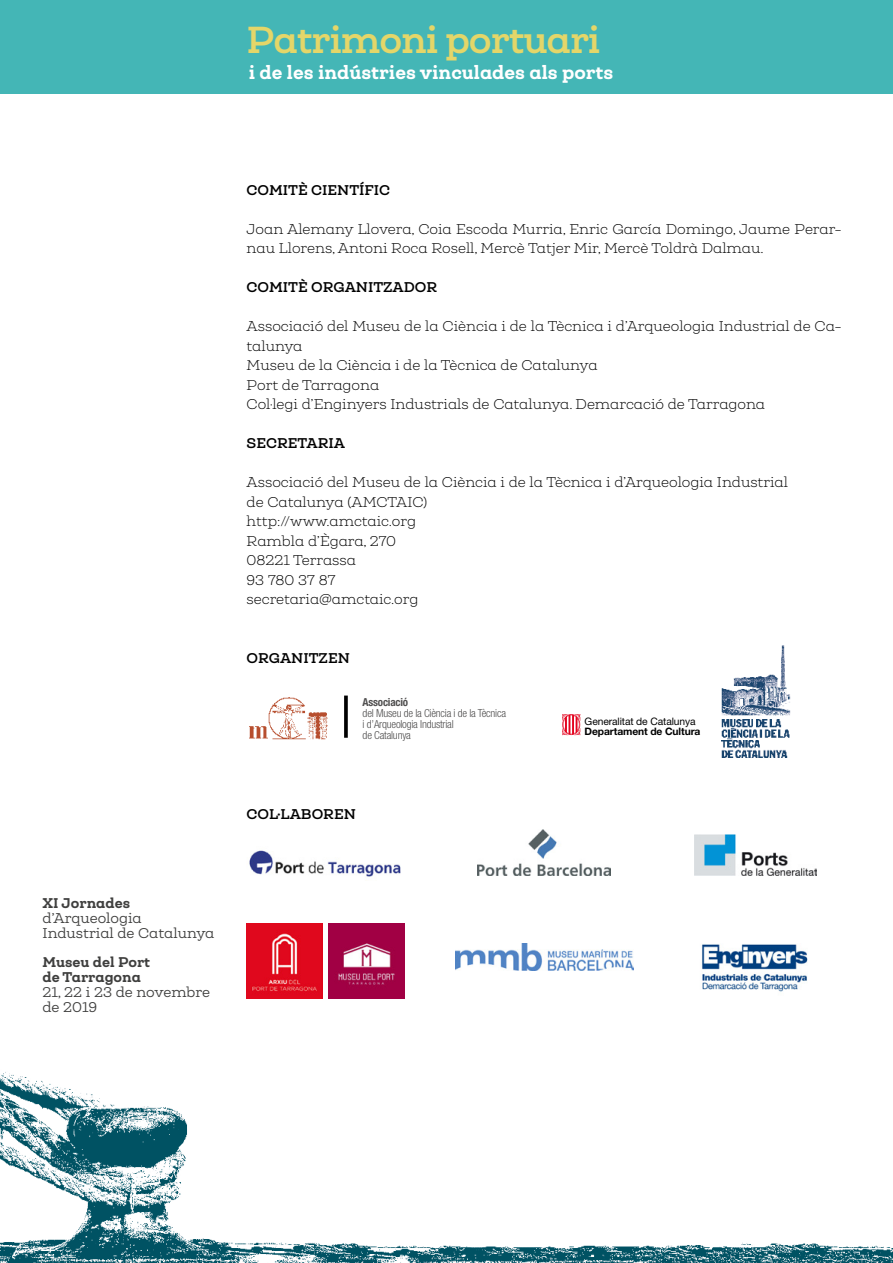
<style>
.page{position:relative;width:893px;height:1263px;background:#fff}
.page>*{position:absolute;margin:0;border:0;box-sizing:border-box;transform-origin:0 0}
.t1{font:700 36px "Queulat";letter-spacing:-.03em;color:#e4d669}
.t2{font:900 18px "Queulat";color:#fff}
.t3{font:300 13.5px/19.5px "Queulat";color:#000}
.t4{font:700 13.5px "Queulat";color:#000}
.t5{font:13.5px/15px "Queulat";color:#3f3f3e}
.t6{font:900 13.5px/15px "Queulat";color:#3f3f3e}
.t7{font:300 condensed 11.1px "Helvetica Neue LT Std";letter-spacing:-.02em;color:#504f4f}
.t8{font:700 condensed 11.1px "Helvetica Neue LT Std";letter-spacing:-.02em;color:#504f4f}
.t9{font:10.2px "Helvetica Neue LT Std";letter-spacing:-.01em;color:#000}
.t10{font:700 10.2px "Helvetica Neue LT Std";letter-spacing:-.01em;color:#000}
</style>
<div class="page">
<img style="left:0;top:988px;width:893px;height:275px">
<div style="left:0;top:0;width:893px;height:94px;background:#44b6b6"></div>
<svg style="left:344px;top:695px;width:4px;height:43px"></svg>
<img style="left:249px;top:698px;width:79px;height:41px">
<img style="left:721px;top:645px;width:69px;height:113px">
<svg style="left:562px;top:714px;width:18px;height:21px"></svg>
<div style="left:694px;top:944px;width:128px;height:54px;background:#fff"></div>
<img style="left:702px;top:944px;width:106px;height:48px">
<img style="left:247px;top:923px;width:75px;height:76px">
<img style="left:329px;top:923px;width:75px;height:76px">
<img style="left:695px;top:834px;width:121px;height:42px">
<img style="left:455px;top:943px;width:178px;height:28px">
<img style="left:478px;top:829px;width:133px;height:47px">
<img style="left:249px;top:850px;width:152px;height:27px">
<h1 class="t1" style="left:247px;top:16px;width:355px">Patrimoni portuari</h1>
<h2 class="t2" style="left:249px;top:59px;width:366px">i de les indústries vinculades als ports</h2>
<p class="t6" style="left:43px;top:895px;width:89px">XI Jornades</p>
<p class="t5" style="left:43px;top:910px;width:173px">d’Arqueologia<br>Industrial de Catalunya</p>
<p class="t6" style="left:43px;top:955px;width:109px">Museu del Port de Tarragona</p>
<p class="t5" style="left:43px;top:984px;width:169px">21, 22 i 23 de novembre de 2019</p>
<p class="t4" style="left:247px;top:181px;width:145px">COMITÈ CIENTÍFIC</p>
<p class="t3" style="left:247px;top:219px;width:597px">Joan Alemany Llovera, Coia Escoda Murria, Enric García Domingo, Jaume Perar&shy;nau Llorens, Antoni Roca Rosell, Mercè Tatjer Mir, Mercè Toldrà Dalmau.</p>
<p class="t4" style="left:247px;top:278px;width:192px">COMITÈ ORGANITZADOR</p>
<p class="t3" style="left:247px;top:316px;width:597px">Associació del Museu de la Ciència i de la Tècnica i d’Arqueologia Industrial de Ca&shy;talunya</p>
<p class="t3" style="left:247px;top:355px;width:352px">Museu de la Ciència i de la Tècnica de Catalunya</p>
<p class="t3" style="left:247px;top:375px;width:134px">Port de Tarragona</p>
<p class="t3" style="left:247px;top:394px;width:520px">Col·legi d’Enginyers Industrials de Catalunya. Demarcació de Tarragona</p>
<p class="t4" style="left:247px;top:434px;width:100px">SECRETARIA</p>
<p class="t3" style="left:247px;top:472px;width:543px">Associació del Museu de la Ciència i de la Tècnica i d’Arqueologia Industrial</p>
<p class="t3" style="left:247px;top:492px;width:182px">de Catalunya (AMCTAIC)</p>
<p class="t3" style="left:247px;top:511px;width:171px">http://www.amctaic.org</p>
<p class="t3" style="left:247px;top:531px;width:151px">Rambla d’Ègara, 270</p>
<p class="t3" style="left:247px;top:550px;width:111px">08221 Terrassa</p>
<p class="t3" style="left:247px;top:570px;width:90px">93 780 37 87</p>
<p class="t3" style="left:247px;top:589px;width:173px">secretaria@amctaic.org</p>
<p class="t4" style="left:247px;top:649px;width:105px">ORGANITZEN</p>
<p class="t8" style="left:363px;top:695px;width:47px">Associació</p>
<p class="t7" style="left:363px;top:706px;width:145px">del Museu de la Ciència i de la Tècnica</p>
<p class="t7" style="left:363px;top:717px;width:93px">i d’Arqueologia Industrial</p>
<p class="t7" style="left:363px;top:728px;width:50px">de Catalunya</p>
<p class="t4" style="left:247px;top:805px;width:111px">COL·LABOREN</p>
<p class="t9" style="left:585px;top:715px;width:113px">Generalitat de Catalunya</p>
<p class="t10" style="left:585px;top:725px;width:117px">Departament de Cultura</p>
</div>
